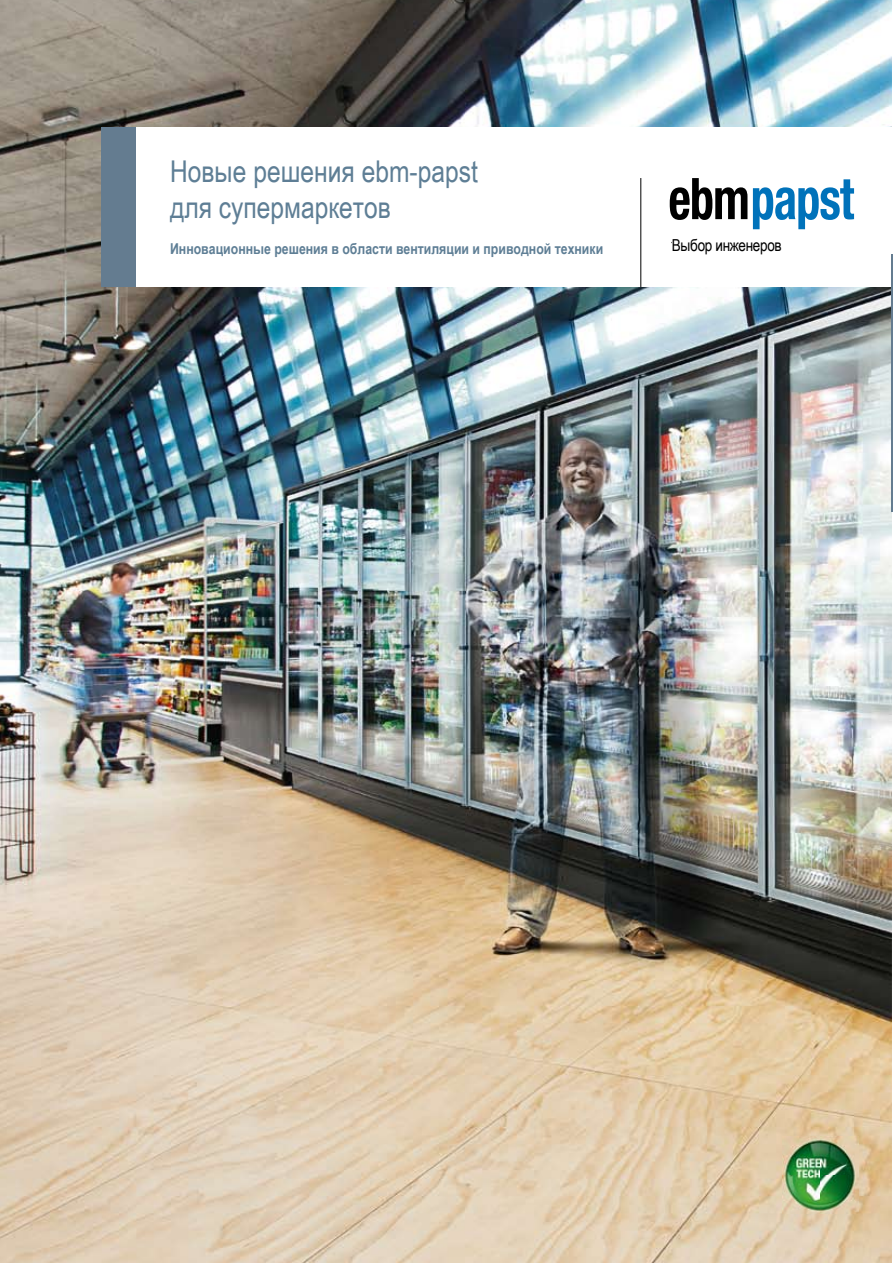
<style>
.page{position:relative;width:893px;height:1263px;background:#fff}
.page>*{position:absolute;margin:0;border:0;box-sizing:border-box;transform-origin:0 0}
.t1{font:30px/36px "Arial Narrow";color:#5e7e95}
.t2{font:16.5px "Arial Narrow";letter-spacing:-.02em;color:#000}
.t3{font:700 15px "Arial Narrow";color:#5e7e95}
</style>
<div class="page">
<img style="left:0;top:0;width:892px;height:1263px">
<img style="left:782px;top:1137px;width:77px;height:76px">
<div style="left:135px;top:127px;width:757px;height:160px;background:#fff"></div>
<div style="left:101px;top:127px;width:34px;height:160px;background:#647c90"></div>
<hr style="left:892px;top:255px;width:1px;height:257px;background:#647c90">
<svg style="left:670px;top:178px;width:77px;height:42px"></svg>
<svg style="left:753px;top:179px;width:101px;height:50px"></svg>
<hr style="left:640px;top:178px;width:1px;height:109px;background:#000">
<h1 class="t1" style="left:170px;top:153px;width:309px">Новые решения ebm-papst для супермаркетов</h1>
<p class="t3" style="left:170px;top:238px;width:435px">Инновационные решения в области вентиляции и приводной техники</p>
<p class="t2" style="left:672px;top:233px;width:111px">Выбор инженеров</p>
</div>
